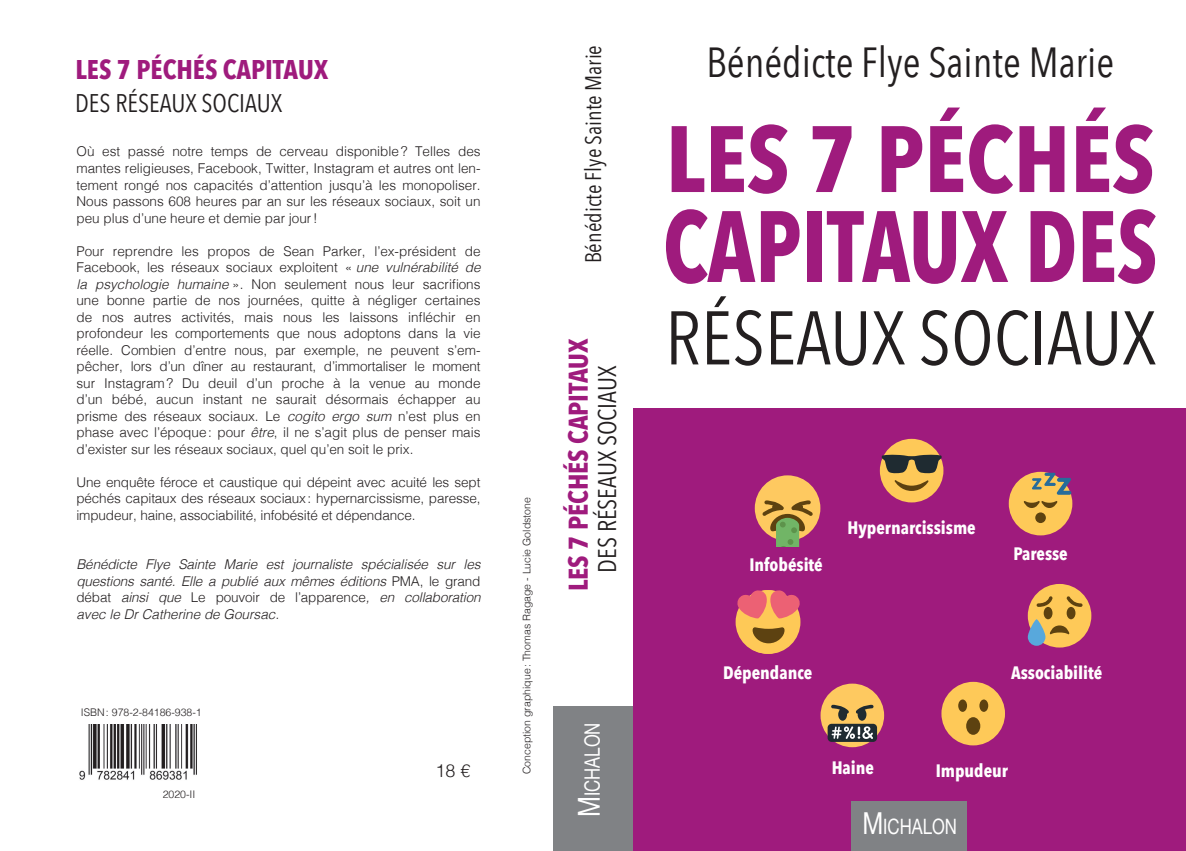
<style>
.page{position:relative;width:1186px;height:851px;background:#fff}
.page>*{position:absolute;margin:0;border:0;box-sizing:border-box;transform-origin:0 0}
.t1{font:700 100.05px "Avenir Next Condensed";color:#9f1b7d;scale:.88 1}
.t2{font:700 93px "Avenir Next Condensed";color:#9f1b7d}
.t3{font:75px "Avenir Next Condensed";color:#231f20}
.t4{font:42px "Avenir Next Condensed";color:#231f20}
.t5{font:700 27px "Avenir Next Condensed";color:#9f1b7d}
.t6{font:25.5px "Avenir Next Condensed";color:#231f20}
.t7{font:22.5px "Avenir Next Condensed";color:#231f20}
.t8{font:21.15px "Helvetica Neue";color:#fff;scale:.79 1}
.t9{font:700 18px "Avenir Next Condensed";color:#fff}
.t10{font:300 18px "Helvetica";color:#231f20}
.t11{font:300 13.5px/16.5px "Helvetica";color:#231f20;text-align:justify}
.t12{font:italic 300 13.5px/16.5px "Helvetica";letter-spacing:-.005em;color:#231f20;text-align:justify}
.t13{font:300 10.5px "Helvetica";color:#231f20}
.s1{font-style:italic}
.s2{font-style:normal}
.s3{font-size:30.3px}
</style>
<div class="page">
<div style="left:553px;top:706px;width:80px;height:144px;background:#808285"></div>
<div style="left:633px;top:408px;width:552px;height:442px;background:#9f1b7d"></div>
<div style="left:851px;top:801px;width:115px;height:49px;background:#808285"></div>
<div style="left:1008px;top:471px;width:64px;height:64px;background:#fec958;border-radius:50%"></div>
<svg style="left:1023px;top:501px;width:34px;height:22px"></svg>
<svg style="left:1031px;top:472px;width:40px;height:22px"></svg>
<div style="left:754px;top:475px;width:66px;height:66px;background:#fec960;border-radius:50%"></div>
<svg style="left:762px;top:500px;width:51px;height:46px"></svg>
<div style="left:941px;top:681px;width:64px;height:64px;background:#fec958;border-radius:50%"></div>
<svg style="left:958px;top:699px;width:30px;height:35px"></svg>
<div style="left:879px;top:439px;width:64px;height:63px;background:#fec958;border-radius:50%"></div>
<svg style="left:881px;top:454px;width:60px;height:20px"></svg>
<svg style="left:894px;top:480px;width:34px;height:11px"></svg>
<div style="left:820px;top:683px;width:64px;height:64px;background:#fec960;border-radius:50%"></div>
<div style="left:827px;top:723px;width:50px;height:18px;background:linear-gradient(to right,#1f2b31,#1f2b31);border-radius:4px"></div>
<svg style="left:831px;top:704px;width:42px;height:34px"></svg>
<div style="left:1027px;top:584px;width:64px;height:63px;background:#fec958;border-radius:50%"></div>
<svg style="left:1027px;top:619px;width:18px;height:26px"></svg>
<svg style="left:1036px;top:596px;width:46px;height:38px"></svg>
<img style="left:79px;top:724px;width:118px;height:56px">
<div style="left:736px;top:590px;width:64px;height:63px;background:#fec957;border-radius:50%"></div>
<svg style="left:736px;top:590px;width:64px;height:53px"></svg>
<h3 class="t5" style="left:75px;top:53px;width:254px">LES 7 PÉCHÉS CAPITAUX</h3>
<h3 class="t6" style="left:75px;top:81px;width:209px">DES RÉSEAUX SOCIAUX</h3>
<p class="t11" style="left:76px;top:142px;width:405px">Où est passé notre temps de cerveau disponible? Telles des mantes religieuses, Facebook, Twitter, Instagram et autres ont len&shy;tement rongé nos capacités d’attention jusqu’à les monopoliser.<br>Nous passons 608 heures par an sur les réseaux sociaux, soit un peu plus d’une heure et demie par jour!</p>
<p class="t11" style="left:76px;top:241px;width:405px">Pour reprendre les propos de Sean Parker, l’ex-président de Facebook, les réseaux sociaux exploitent « <span class="s1">une vulnérabilité de la psychologie humaine</span> ». Non seulement nous leur sacrifions une bonne partie de nos journées, quitte à négliger certaines de nos autres activités, mais nous les laissons infléchir en profondeur les comportements que nous adoptons dans la vie réelle. Combien d’entre nous, par exemple, ne peuvent s’em&shy;pêcher, lors d’un dîner au restaurant, d’immortaliser le moment sur Instagram? Du deuil d’un proche à la venue au monde d’un bébé, aucun instant ne saurait désormais échapper au prisme des réseaux sociaux. Le <span class="s1">cogito ergo sum</span> n’est plus en phase avec l’époque: pour <span class="s1">être</span>, il ne s’agit plus de penser mais d’exister sur les réseaux sociaux, quel qu’en soit le prix.</p>
<p class="t11" style="left:76px;top:472px;width:405px">Une enquête féroce et caustique qui dépeint avec acuité les sept péchés capitaux des réseaux sociaux: hypernarcissisme, paresse, impudeur, haine, associabilité, infobésité et dépendance.</p>
<p class="t12" style="left:76px;top:555px;width:405px">Bénédicte Flye Sainte Marie est journaliste spécialisée sur les questions santé. Elle a publié aux mêmes éditions <span class="s2">PMA, le grand débat</span> ainsi que <span class="s2">Le pouvoir de l’apparence</span>, en collaboration avec le Dr Catherine de Goursac.</p>
<p class="t13" style="left:81px;top:703px;width:122px">ISBN: 978-2-84186-938-1</p>
<p class="t13" style="left:163px;top:785px;width:34px">2020-II</p>
<h3 class="t10" style="left:435px;top:754px;width:37px">18 €</h3>
<h3 class="t7" style="left:574px;top:263px;width:220px;rotate:-90deg">Bénédicte Flye Sainte Marie</h3>
<p class="t13" style="left:518px;top:774px;width:278px;rotate:-90deg">Conception graphique: Thomas Ragage - Lucie Goldstone</p>
<h3 class="t5" style="left:561px;top:591px;width:254px;rotate:-90deg">LES 7 PÉCHÉS CAPITAUX</h3>
<h3 class="t6" style="left:585px;top:572px;width:209px;rotate:-90deg">DES RÉSEAUX SOCIAUX</h3>
<h3 class="t8" style="left:577px;top:817px;width:121px;rotate:-90deg"><span class="s3">M</span>ICHALON</h3>
<h3 class="t4" style="left:706px;top:26px;width:409px">Bénédicte Flye Sainte Marie</h3>
<h2 class="t2" style="left:665px;top:102px;width:490px">LES 7 PÉCHÉS</h2>
<h1 class="t1" style="left:663px;top:185px;width:563px">CAPITAUX DES</h1>
<h3 class="t3" style="left:665px;top:274px;width:492px">RÉSEAUX SOCIAUX</h3>
<h3 class="t9" style="left:749px;top:553px;width:75px">Infobésité</h3>
<h3 class="t9" style="left:847px;top:516px;width:130px">Hypernarcissisme</h3>
<h3 class="t9" style="left:1013px;top:542px;width:56px">Paresse</h3>
<h3 class="t9" style="left:723px;top:661px;width:91px">Dépendance</h3>
<h3 class="t9" style="left:1011px;top:661px;width:93px">Associabilité</h3>
<h3 class="t9" style="left:831px;top:756px;width:44px">Haine</h3>
<h3 class="t9" style="left:935px;top:759px;width:74px">Impudeur</h3>
<h3 class="t8" style="left:862px;top:811px;width:121px"><span class="s3">M</span>ICHALON</h3>
</div>
